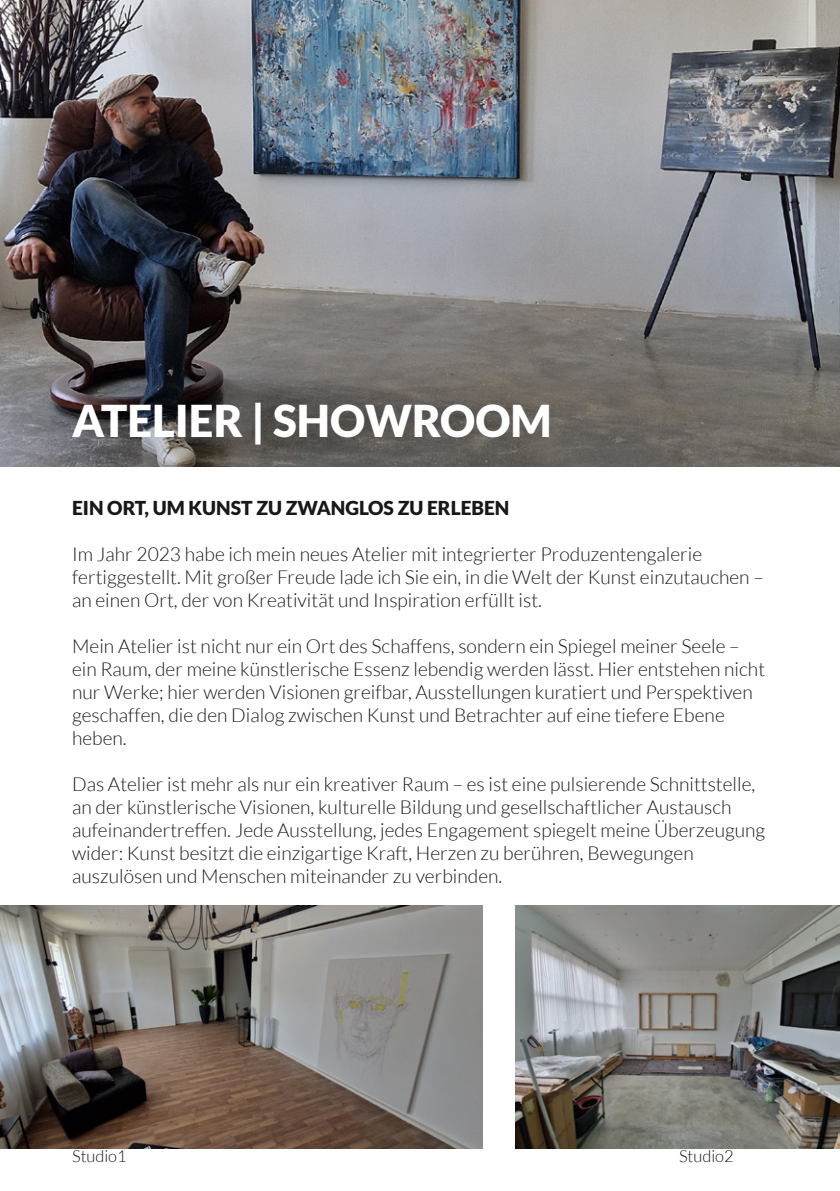
<style>
.page{position:relative;width:840px;height:1191px;background:#fff}
.page>*{position:absolute;margin:0;border:0;box-sizing:border-box;transform-origin:0 0}
.t1{font:900 43.8px "Lato";color:#fff}
.t2{font:300 19.2px/23px "Lato";color:#181819}
.t3{font:900 19.2px "Lato";color:#181819}
.t4{font:300 16.4px "Lato";color:#181819}
</style>
<div class="page">
<img style="left:0;top:0;width:839px;height:467px">
<img style="left:0;top:905px;width:482px;height:243px">
<img style="left:515px;top:905px;width:324px;height:243px">
<h1 class="t1" style="left:72px;top:395px;width:481px">ATELIER | SHOWROOM</h1>
<p class="t3" style="left:72px;top:496px;width:438px">EIN ORT, UM KUNST ZU ZWANGLOS ZU ERLEBEN</p>
<p class="t2" style="left:72px;top:542px;width:692px">Im Jahr 2023 habe ich mein neues Atelier mit integrierter Produzentengalerie fertiggestellt. Mit großer Freude lade ich Sie ein, in die Welt der Kunst einzutauchen – an einen Ort, der von Kreativität und Inspiration erfüllt ist.</p>
<p class="t2" style="left:72px;top:634px;width:694px">Mein Atelier ist nicht nur ein Ort des Schaffens, sondern ein Spiegel meiner Seele – ein Raum, der meine künstlerische Essenz lebendig werden lässt. Hier entstehen nicht nur Werke; hier werden Visionen greifbar, Ausstellungen kuratiert und Perspektiven geschaffen, die den Dialog zwischen Kunst und Betrachter auf eine tiefere Ebene heben.</p>
<p class="t2" style="left:72px;top:772px;width:694px">Das Atelier ist mehr als nur ein kreativer Raum – es ist eine pulsierende Schnittstelle, an der künstlerische Visionen, kulturelle Bildung und gesellschaftlicher Austausch aufeinandertreffen. Jede Ausstellung, jedes Engagement spiegelt meine Überzeugung wider: Kunst besitzt die einzigartige Kraft, Herzen zu berühren, Bewegungen auszulösen und Menschen miteinander zu verbinden.</p>
<p class="t4" style="left:72px;top:1147px;width:56px">Studio1</p>
<p class="t4" style="left:678px;top:1147px;width:56px">Studio2</p>
</div>
